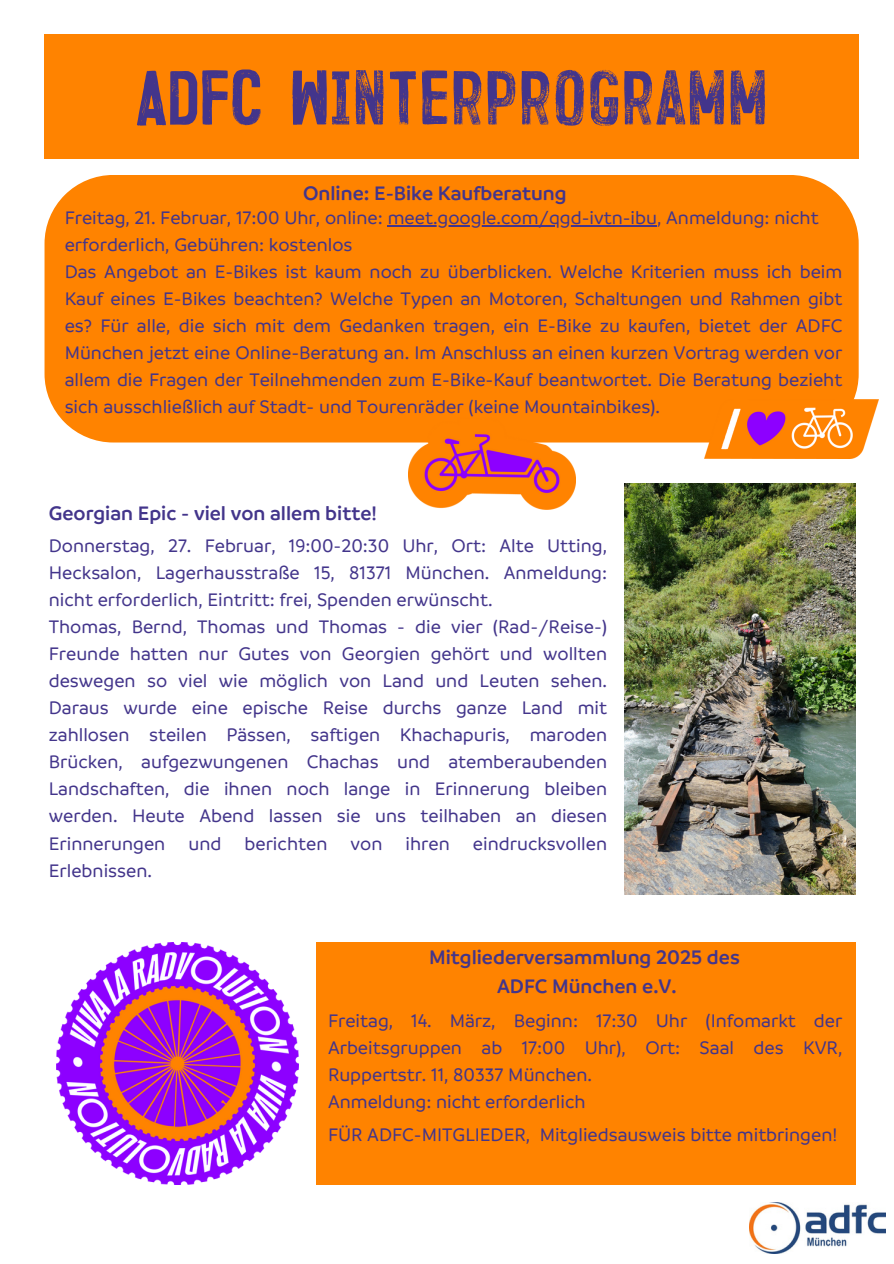
<style>
.page{position:relative;width:894px;height:1264px;background:#fff}
.page>*{position:absolute;margin:0;border:0;box-sizing:border-box;transform-origin:0 0}
.t1{font:63px "Trincha";color:#43358b}
.t2{font:600 21px "Branding";color:#43358b}
.t3{font:500 19.5px/27px "Branding";color:#43358b;text-align:justify}
</style>
<div class="page">
<div style="left:44px;top:34px;width:814px;height:125px;background:#ff8300"></div>
<div style="left:44px;top:175px;width:814px;height:267px;background:#ff8300"></div>
<img style="left:704px;top:399px;width:173px;height:59px">
<img style="left:624px;top:483px;width:231px;height:411px">
<img style="left:56px;top:942px;width:242px;height:242px">
<hr style="left:387px;top:225px;width:270px;height:1px;background:#43358b">
<div style="left:316px;top:942px;width:539px;height:242px;background:#ff8300"></div>
<img style="left:749px;top:1202px;width:136px;height:51px">
<img style="left:408px;top:418px;width:167px;height:91px">
<p class="t1" style="left:136px;top:49px;width:633px">ADFC WINTERPROGRAMM</p>
<p class="t2" style="left:303px;top:179px;width:265px">Online: E-Bike Kaufberatung</p>
<p class="t3" style="left:65px;top:203px;width:755px">Freitag, 21. Februar, 17:00 Uhr, online: meet.google.com/qgd-ivtn-ibu, Anmeldung: nicht</p>
<p class="t3" style="left:65px;top:230px;width:779px">erforderlich, Gebühren: kostenlos<br>Das Angebot an E-Bikes ist kaum noch zu überblicken. Welche Kriterien muss ich beim</p>
<p class="t3" style="left:65px;top:284px;width:779px">Kauf eines E-Bikes beachten? Welche Typen an Motoren, Schaltungen und Rahmen gibt es? Für alle, die sich mit dem Gedanken tragen, ein E-Bike zu kaufen, bietet der ADFC München jetzt eine Online-Beratung an. Im Anschluss an einen kurzen Vortrag werden vor allem die Fragen der Teilnehmenden zum E-Bike-Kauf beantwortet. Die Beratung bezieht sich ausschließlich auf Stadt- und Tourenräder (keine Mountainbikes).</p>
<p class="t2" style="left:49px;top:499px;width:329px">Georgian Epic - viel von allem bitte!</p>
<p class="t3" style="left:49px;top:531px;width:559px">Donnerstag, 27. Februar, 19:00-20:30 Uhr, Ort: Alte Utting, Hecksalon, Lagerhausstraße 15, 81371 München. Anmeldung: nicht erforderlich, Eintritt: frei, Spenden erwünscht.</p>
<p class="t3" style="left:49px;top:612px;width:559px">Thomas, Bernd, Thomas und Thomas - die vier (Rad-/Reise-)<br>Freunde hatten nur Gutes von Georgien gehört und wollten deswegen so viel wie möglich von Land und Leuten sehen.<br>Daraus wurde eine epische Reise durchs ganze Land mit zahllosen steilen Pässen, saftigen Khachapuris, maroden Brücken, aufgezwungenen Chachas und atemberaubenden Landschaften, die ihnen noch lange in Erinnerung bleiben werden. Heute Abend lassen sie uns teilhaben an diesen Erinnerungen und berichten von ihren eindrucksvollen Erlebnissen.</p>
<p class="t2" style="left:429px;top:943px;width:312px">Mitgliederversammlung 2025 des</p>
<p class="t2" style="left:497px;top:973px;width:181px">ADFC München e.V.</p>
<p class="t3" style="left:328px;top:1006px;width:515px">Freitag, 14. März, Beginn: 17:30 Uhr (Infomarkt der Arbeitsgruppen ab 17:00 Uhr), Ort: Saal des KVR, Ruppertstr. 11, 80337 München.</p>
<p class="t3" style="left:328px;top:1087px;width:259px">Anmeldung: nicht erforderlich</p>
<p class="t3" style="left:328px;top:1120px;width:510px">FÜR ADFC-MITGLIEDER, Mitgliedsausweis bitte mitbringen!</p>
</div>
